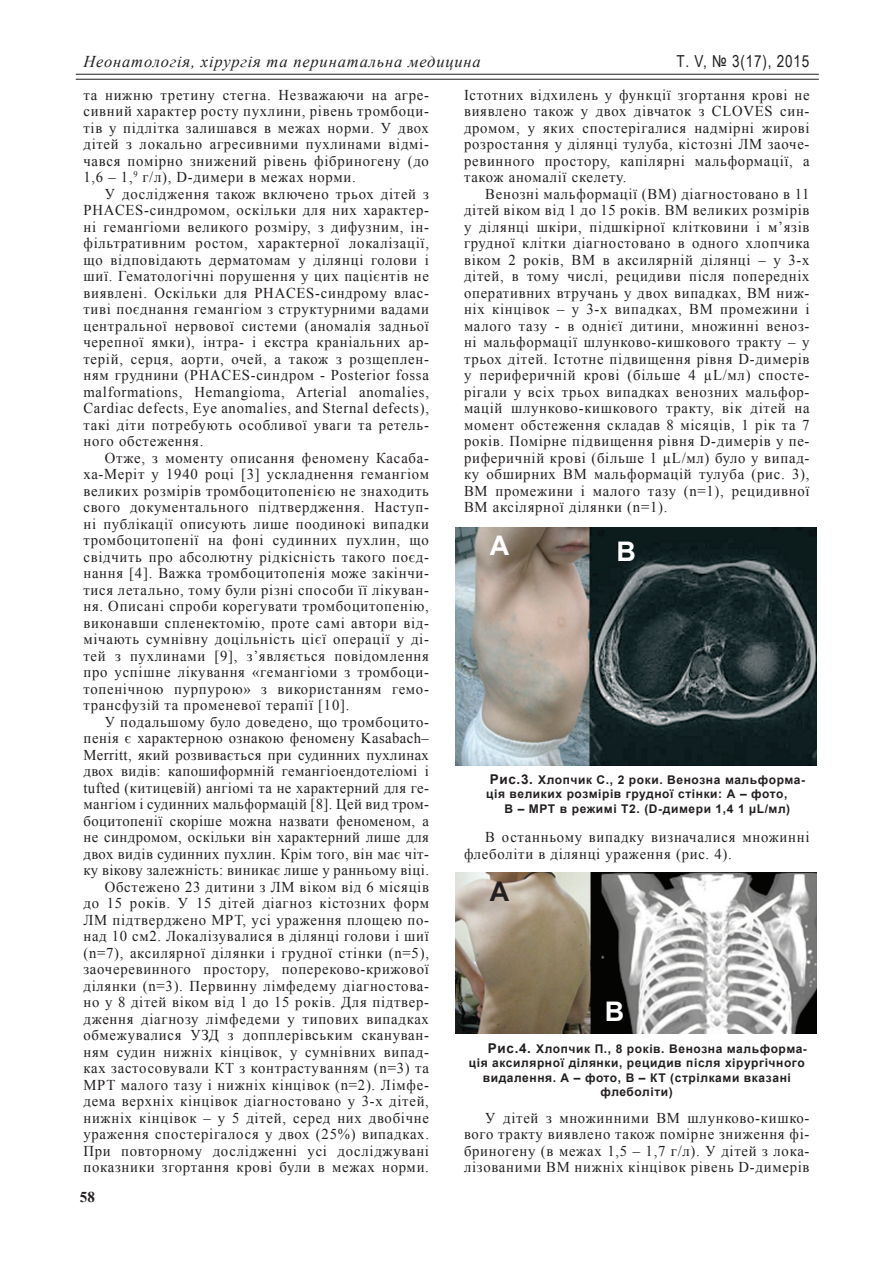
<style>
.page{position:relative;width:893px;height:1263px;background:#fff}
.page>*{position:absolute;margin:0;border:0;box-sizing:border-box;transform-origin:0 0}
.t1{font:700 27px "Arial";color:#fff}
.t2{font:700 27px "Arial";color:#231f20}
.t3{font:italic 16.5px "Times New Roman";letter-spacing:.05em;color:#231f20}
.t4{font:16.5px "Arial Narrow";letter-spacing:.05em;color:#231f20}
.t5{font:15px/16.5px "Times New Roman";letter-spacing:.05em;color:#231f20;text-align:justify}
.t6{font:700 15px "Times New Roman";color:#231f20}
.t7{font:700 12px/14.4px "Arial";letter-spacing:.05em;color:#231f20}
.s1{font-size:13.5px}
</style>
<div class="page">
<hr style="left:76px;top:74px;width:743px;height:1px;background:#231f20">
<hr style="left:76px;top:79px;width:743px;height:1px;background:#231f20">
<img style="left:455px;top:527px;width:362px;height:238px">
<img style="left:455px;top:873px;width:362px;height:160px">
<p class="t3" style="left:83px;top:50px;width:399px">Неонатологія, хірургія та перинатальна медицина</p>
<p class="t4" style="left:676px;top:49px;width:135px">Т. V, № 3(17), 2015</p>
<p class="t5" style="left:83px;top:86px;width:347px">та нижню третину стегна. Незважаючи на агре&shy;сивний характер росту пухлини, рівень тромбоци&shy;тів у підлітка залишався в межах норми. У двох дітей з локально агресивними пухлинами відмі&shy;чався помірно знижений рівень фібриногену (до 1,6 – 1,<sup>9</sup> г/л), D-димери в межах норми.</p>
<p class="t5" style="left:83px;top:185px;width:347px;text-indent:21px">У дослідження також включено трьох дітей з PHACES-синдромом, оскільки для них характер&shy;ні гемангіоми великого розміру, з дифузним, ін&shy;фільтративним ростом, характерної локалізації, що відповідають дерматомам у ділянці голови і шиї. Гематологічні порушення у цих пацієнтів не виявлені. Оскільки для PHACES-синдрому влас&shy;тиві поєднання гемангіом з структурними вадами центральної нервової системи (аномалія задньої черепної ямки), інтра- і екстра краніальних ар&shy;терій, серця, аорти, очей, а також з розщеплен&shy;ням груднини (PHACES-синдром - Posterior fossa malformations, Hemangioma, Arterial anomalies, Cardiac defects, Eye anomalies, and Sternal defects), такі діти потребують особливої уваги та ретель&shy;ного обстеження.</p>
<p class="t5" style="left:83px;top:449px;width:347px;text-indent:21px">Отже, з моменту описання феномену Касаба&shy;ха-Меріт у 1940 році [3] ускладнення гемангіом великих розмірів тромбоцитопенією не знаходить свого документального підтвердження. Наступ&shy;ні публікації описують лише поодинокі випадки тромбоцитопенії на фоні судинних пухлин, що свідчить про абсолютну рідкісність такого поєд&shy;нання [4]. Важка тромбоцитопенія може закінчи&shy;тися летально, тому були різні способи її лікуван&shy;ня. Описані спроби корегувати тромбоцитопенію, виконавши спленектомію, проте самі автори від&shy;мічають сумнівну доцільність цієї операції у ді&shy;тей з пухлинами [9], з’являється повідомлення про успішне лікування «гемангіоми з тромбоци&shy;топенічною пурпурою» з використанням гемо&shy;трансфузій та променевої терапії [10].</p>
<p class="t5" style="left:83px;top:713px;width:347px;text-align:right">У подальшому було доведено, що тромбоцито&shy;пенія є характерною ознакою феномену Kasabach– Merritt, який розвивається при судинних пухлинах двох видів: капошиформній гемангіоендотеліомі і tufted (китицевій) ангіомі та не характерний для ге&shy;мангіом і судинних мальформацій [8]. Цей вид тром&shy;боцитопенії скоріше можна назвати феноменом, а не синдромом, оскільки він характерний лише для двох видів судинних пухлин. Крім того, він має чіт&shy;ку вікову залежність: виникає лише у ранньому віці.<br>Обстежено 23 дитини з ЛМ віком від 6 місяців<br>до 15 років. У 15 дітей діагноз кістозних форм ЛМ підтверджено МРТ, усі ураження площею по&shy;над 10 см2. Локалізувалися в ділянці голови і шиї (n=7), аксилярної ділянки і грудної стінки (n=5), заочеревинного простору, попереково-крижової ділянки (n=3). Первинну лімфедему діагностова&shy;но у 8 дітей віком від 1 до 15 років. Для підтвер&shy;дження діагнозу лімфедеми у типових випадках обмежувалися УЗД з допплерівським скануван&shy;ням судин нижніх кінцівок, у сумнівних випад&shy;ках застосовували КТ з контрастуванням (n=3) та МРТ малого тазу і нижніх кінцівок (n=2). Лімфе&shy;дема верхніх кінцівок діагностовано у 3-х дітей, нижніх кінцівок – у 5 дітей, серед них двобічне ураження спостерігалося у двох (25%) випадках.<br>При повторному дослідженні усі досліджувані показники згортання крові були в межах норми.</p>
<p class="t6" style="left:80px;top:1186px;width:16px">58</p>
<p class="t5" style="left:464px;top:86px;width:347px">Істотних відхилень у функції згортання крові не виявлено також у двох дівчаток з CLOVES син&shy;дромом, у яких спостерігалися надмірні жирові розростання у ділянці тулуба, кістозні ЛМ заоче&shy;ревинного простору, капілярні мальформації, а також аномалії скелету.</p>
<p class="t5" style="left:464px;top:185px;width:347px;text-indent:21px">Венозні мальформації (ВМ) діагностовано в 11 дітей віком від 1 до 15 років. ВМ великих розмірів у ділянці шкіри, підшкірної клітковини і м’язів грудної клітки діагностовано в одного хлопчика віком 2 років, ВМ в аксилярній ділянці – у 3-х дітей, в тому числі, рецидиви після попередніх оперативних втручань у двох випадках, ВМ ниж&shy;ніх кінцівок – у 3-х випадках, ВМ промежини і малого тазу - в однієї дитини, множинні веноз&shy;ні мальформації шлунково-кишкового тракту – у трьох дітей. Істотне підвищення рівня D-димерів у периферичній крові (більше 4 µL/мл) спосте&shy;рігали у всіх трьох випадках венозних мальфор&shy;мацій шлунково-кишкового тракту, вік дітей на момент обстеження складав 8 місяців, 1 рік та 7 років. Помірне підвищення рівня D-димерів у пе&shy;риферичній крові (більше 1 µL/мл) було у випад&shy;ку обширних ВМ мальформацій тулуба (рис. 3), ВМ промежини і малого тазу (n=1), рецидивної ВМ аксілярної ділянки (n=1).</p>
<h1 class="t1" style="left:490px;top:528px;width:21px">A</h1>
<h1 class="t1" style="left:616px;top:533px;width:21px">B</h1>
<p class="t7" style="left:486px;top:773px;width:320px"><span class="s1">Рис.3.</span> Хлопчик С., 2 роки. Венозна мальформа&shy;ція великих розмірів грудної стінки: А – фото,</p>
<p class="t7" style="left:504px;top:801px;width:287px">В – МРТ в режимі Т2. (D-димери 1,4 1 µL/мл)</p>
<p class="t5" style="left:464px;top:829px;width:347px;text-indent:21px">В останньому випадку визначалися множинні флеболіти в ділянці ураження (рис. 4).</p>
<h1 class="t2" style="left:490px;top:873px;width:21px">A</h1>
<h1 class="t1" style="left:605px;top:994px;width:21px">B</h1>
<p class="t7" style="left:488px;top:1042px;width:321px"><span class="s1">Рис.4.</span> Хлопчик П., 8 років. Венозна мальформа-</p>
<p class="t7" style="left:469px;top:1056px;width:337px">ція аксилярної ділянки, рецидив після хірургічного</p>
<p class="t7" style="left:483px;top:1070px;width:310px">видалення. А – фото, В – КТ (стрілками вказані</p>
<p class="t7" style="left:601px;top:1085px;width:74px">флеболіти)</p>
<p class="t5" style="left:464px;top:1109px;width:347px;text-indent:21px">У дітей з множинними ВМ шлунково-кишко&shy;вого тракту виявлено також помірне зниження фі&shy;бриногену (в межах 1,5 – 1,7 г/л). У дітей з лока&shy;лізованими ВМ нижніх кінцівок рівень D-димерів</p>
</div>
